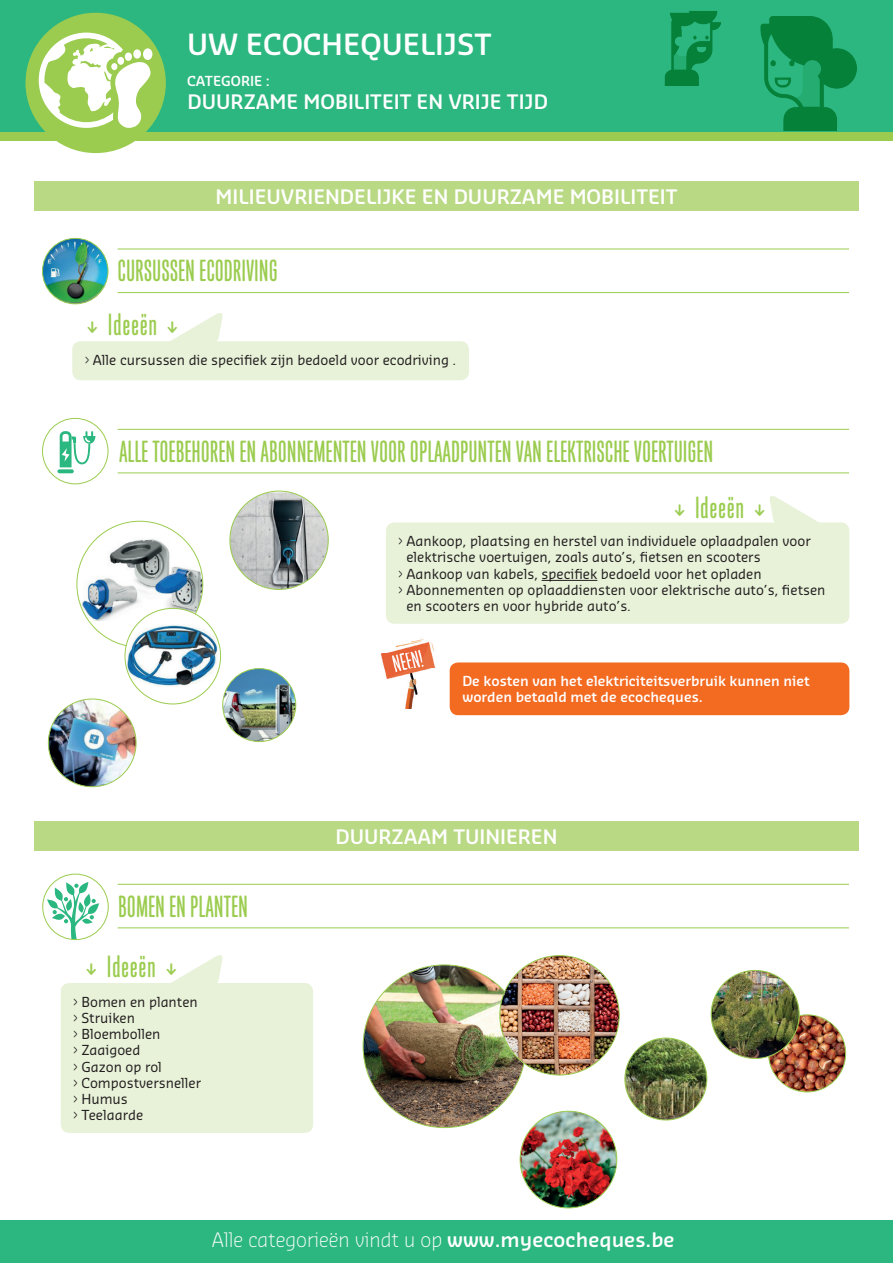
<style>
.page{position:relative;width:893px;height:1263px;background:#fff}
.page>*{position:absolute;margin:0;border:0;box-sizing:border-box;transform-origin:0 0}
.t1{font:700 30px/56.6px "Hand Gothic";color:#9bcc4f}
.t2{font:600 28.5px "Sansa Pro";color:#fff}
.t3{font:600 19.5px "Sansa Pro";color:#fff}
.t4{font:300 19.5px "Sansa Pro";color:#fff}
.t5{font:13.5px/16.2px "Sansa Pro";color:#231f20;scale:.5 1}
.t6{font:600 13.5px/16.2px "Sansa Pro";color:#fff}
.t7{font:13.5px "Sansa Pro";color:#231f20}
.s1{font-weight:600}
</style>
<div class="page">
<div style="left:0;top:0;width:893px;height:132px;background:#2db780"></div>
<div style="left:0;top:132px;width:893px;height:8px;background:#9bcc4f"></div>
<div style="left:26px;top:13px;width:140px;height:140px;background:#9bcc4f;border-radius:50%"></div>
<svg style="left:39px;top:33px;width:111px;height:95px"></svg>
<div style="left:143px;top:48px;width:9px;height:12px;background:#fff;border-radius:50%"></div>
<div style="left:133px;top:49px;width:8px;height:10px;background:#fff;border-radius:50%"></div>
<div style="left:125px;top:53px;width:7px;height:8px;background:#fff;border-radius:50%"></div>
<div style="left:117px;top:57px;width:7px;height:8px;background:#fff;border-radius:50%"></div>
<div style="left:111px;top:63px;width:6px;height:7px;background:#fff;border-radius:50%"></div>
<div style="left:0;top:1220px;width:893px;height:43px;background:#2db780"></div>
<img style="left:760px;top:16px;width:96px;height:115px">
<img style="left:664px;top:11px;width:57px;height:75px">
<img style="left:43px;top:238px;width:65px;height:66px;border-radius:33px">
<div style="left:42px;top:238px;width:66px;height:66px;border:1px solid #9bcc4f;border-radius:50%"></div>
<img style="left:79px;top:537px;width:124px;height:84px">
<img style="left:230px;top:492px;width:98px;height:97px">
<img style="left:223px;top:668px;width:73px;height:73px;border-radius:37px">
<div style="left:223px;top:668px;width:73px;height:74px;border:1px solid #9bcc4f;border-radius:50%"></div>
<div style="left:386px;top:522px;width:463px;height:102px;background:#e8f2d9;border-radius:9px"></div>
<hr style="left:542px;top:580px;width:55px;height:1px;background:#231f20">
<div style="left:72px;top:341px;width:397px;height:39px;background:#e8f2d9;border-radius:9px"></div>
<svg style="left:57px;top:469px;width:17px;height:4px"></svg>
<svg style="left:60px;top:431px;width:35px;height:36px"></svg>
<div style="left:42px;top:418px;width:66px;height:66px;border:1px solid #9bcc4f;border-radius:50%"></div>
<svg style="left:768px;top:496px;width:63px;height:27px"></svg>
<hr style="left:118px;top:292px;width:731px;height:1px;background:#9bcc4f">
<hr style="left:118px;top:249px;width:731px;height:1px;background:#9bcc4f">
<hr style="left:118px;top:473px;width:731px;height:1px;background:#9bcc4f">
<hr style="left:118px;top:429px;width:731px;height:1px;background:#9bcc4f">
<div style="left:34px;top:181px;width:825px;height:30px;background:#b9d984"></div>
<div style="left:125px;top:608px;width:96px;height:96px;background:#fff;border-radius:50%"></div>
<img style="left:127px;top:624px;width:91px;height:63px">
<img style="left:382px;top:639px;width:53px;height:69px">
<div style="left:450px;top:662px;width:399px;height:53px;background:#f36a21;border-radius:9px"></div>
<div style="left:34px;top:821px;width:825px;height:30px;background:#b9d984"></div>
<div style="left:61px;top:983px;width:252px;height:150px;background:#e8f2d9;border-radius:9px"></div>
<svg style="left:47px;top:882px;width:52px;height:57px"></svg>
<div style="left:43px;top:874px;width:65px;height:66px;border:1px solid #9bcc4f;border-radius:50%"></div>
<hr style="left:118px;top:928px;width:731px;height:1px;background:#9bcc4f">
<hr style="left:118px;top:884px;width:731px;height:1px;background:#9bcc4f">
<img style="left:363px;top:965px;width:163px;height:162px;border-radius:81px">
<img style="left:500px;top:955px;width:119px;height:120px;border-radius:60px">
<img style="left:625px;top:1038px;width:82px;height:82px;border-radius:41px">
<div style="left:625px;top:1038px;width:82px;height:82px;border:1px solid #9bcc4f;border-radius:50%"></div>
<img style="left:520px;top:1111px;width:97px;height:97px;border-radius:48px">
<img style="left:769px;top:1015px;width:77px;height:77px;border-radius:39px">
<img style="left:711px;top:970px;width:88px;height:88px;border-radius:44px">
<svg style="left:171px;top:313px;width:52px;height:28px"></svg>
<svg style="left:171px;top:955px;width:52px;height:28px"></svg>
<img style="left:48px;top:699px;width:88px;height:88px;border-radius:44px">
<h2 class="t2" style="left:187px;top:25px;width:306px">UW ECOCHEQUELIJST</h2>
<p class="t6" style="left:187px;top:73px;width:84px">CATEGORIE :</p>
<h3 class="t3" style="left:188px;top:89px;width:362px">DUURZAME MOBILITEIT EN VRIJE TIJD</h3>
<h3 class="t3" style="left:215px;top:184px;width:464px">MILIEUVRIENDELIJKE EN DUURZAME MOBILITEIT</h3>
<h1 class="t1" style="left:118px;top:243px;width:162px">CURSUSSEN ECODRIVING</h1>
<h1 class="t1" style="left:87px;top:297px;width:92px">↓ Ideeën ↓</h1>
<p class="t5" style="left:85px;top:351px;width:744px">&gt; Alle cursussen die specifiek zijn bedoeld voor ecodriving .</p>
<h1 class="t1" style="left:674px;top:424px;width:92px;text-indent:-555px">ALLE TOEBEHOREN EN ABONNEMENTEN VOOR OPLAADPUNTEN VAN ELEKTRISCHE VOERTUIGEN<br>↓ Ideeën ↓</h1>
<p class="t5" style="left:399px;top:533px;width:826px">&gt; Aankoop, plaatsing en herstel van individuele oplaadpalen voor</p>
<p class="t7" style="left:406px;top:548px;width:356px">elektrische voertuigen, zoals auto’s, fietsen en scooters</p>
<p class="t5" style="left:399px;top:565px;width:728px">&gt; Aankoop van kabels, specifiek bedoeld voor het opladen</p>
<p class="t5" style="left:399px;top:581px;width:855px">&gt; Abonnementen op oplaaddiensten voor elektrische auto’s, fietsen</p>
<p class="t7" style="left:406px;top:597px;width:226px">en scooters en voor hybride auto’s.</p>
<p class="t6" style="left:462px;top:673px;width:349px">De kosten van het elektriciteitsverbruik kunnen niet worden betaald met de ecocheques.</p>
<h1 class="t1" style="left:118px;top:879px;width:131px">BOMEN EN PLANTEN</h1>
<h1 class="t1" style="left:86px;top:939px;width:92px">↓ Ideeën ↓</h1>
<p class="t5" style="left:74px;top:993px;width:257px">&gt; Bomen en planten &gt; Struiken<br>&gt; Bloembollen<br>&gt; Zaaigoed<br>&gt; Gazon op rol<br>&gt; Compostversneller &gt; Humus<br>&gt; Teelaarde</p>
<h3 class="t3" style="left:335px;top:824px;width:224px">DUURZAAM TUINIEREN</h3>
<h3 class="t4" style="left:212px;top:1227px;width:464px">Alle categorieën vindt u op <span class="s1">www.myecocheques.be</span></h3>
</div>
